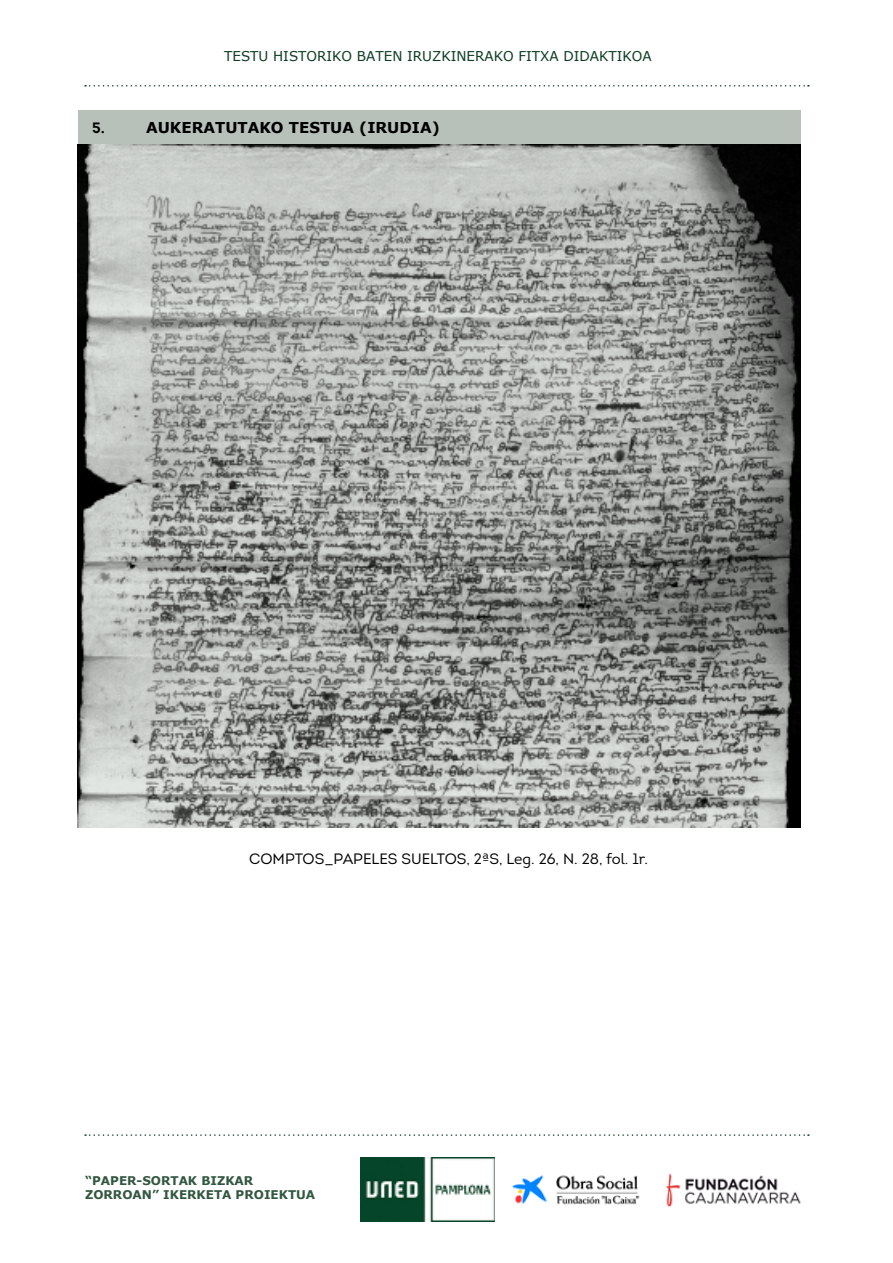
<style>
.page{position:relative;width:893px;height:1263px;background:#fff}
.page>*{position:absolute;margin:0;border:0;box-sizing:border-box;transform-origin:0 0}
.t1{font:15px "Intro";color:#000}
.t2{font:700 15px "Verdana";color:#000}
.t3{font:700 15px "Intro";color:#000}
.t4{font:13.5px "Verdana";color:#0d3c22}
.t5{font:700 12px/13.8px "Verdana";color:#325740}
</style>
<div class="page">
<img style="left:361px;top:1158px;width:133px;height:63px">
<svg style="left:85px;top:1134px;width:724px;height:2px"></svg>
<svg style="left:85px;top:85px;width:724px;height:2px"></svg>
<img style="left:512px;top:1175px;width:128px;height:30px">
<img style="left:665px;top:1173px;width:136px;height:34px">
<div style="left:78px;top:111px;width:723px;height:33px;background:#b7c1b9"></div>
<img style="left:78px;top:145px;width:723px;height:683px">
<p class="t4" style="left:224px;top:47px;width:429px">TESTU HISTORIKO BATEN IRUZKINERAKO FITXA DIDAKTIKOA</p>
<p class="t3" style="left:92px;top:118px;width:14px">5.</p>
<p class="t2" style="left:146px;top:117px;width:295px">AUKERATUTAKO TESTUA (IRUDIA)</p>
<p class="t1" style="left:249px;top:849px;width:401px">COMPTOS_PAPELES SUELTOS, 2ªS, Leg. 26, N. 28, fol. 1r.</p>
<p class="t5" style="left:85px;top:1174px;width:232px">“PAPER-SORTAK BIZKAR<br>ZORROAN” IKERKETA PROIEKTUA</p>
</div>
